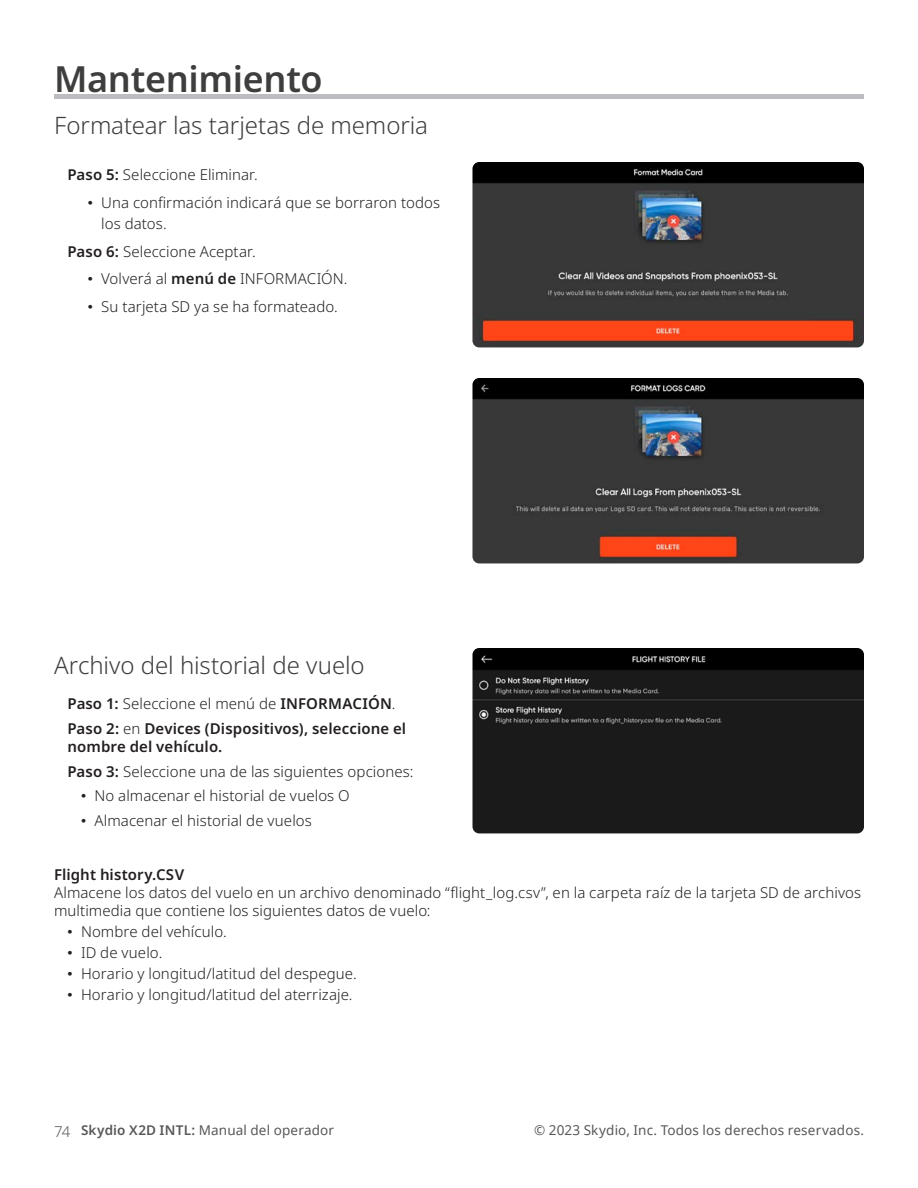
<style>
.page{position:relative;width:918px;height:1188px;background:#fff}
.page>*{position:absolute;margin:0;border:0;box-sizing:border-box;transform-origin:0 0}
.Heading_1{font:600 36px "Noto Sans";letter-spacing:-.01em;color:#3e3e3f}
.Heading_2{font:300 24px "Noto Sans";letter-spacing:-.005em;color:#3e3e3f}
.Body_copy{font:300 15px/21px "Noto Sans";letter-spacing:.005em;color:#231f20}
.Numbered_list{font:300 15px "Noto Sans";letter-spacing:.005em;color:#231f20}
.Numbered_list-2{font:600 15px/18px "Noto Sans";letter-spacing:.005em;color:#231f20}
.Body_copy-2{font:600 15px "Noto Sans";letter-spacing:.005em;color:#231f20}
.t1{font:13.5px "Noto Sans";letter-spacing:.01em;color:#57585a}
.s1{font-weight:600}
.s2{font-family:"Gilroy";font-weight:600}
.s3{font-weight:300}
.s4{font-weight:300;font-size:15px}
</style>
<div class="page">
<div style="left:54px;top:94px;width:810px;height:5px;background:#bcbdc0"></div>
<img style="left:472px;top:162px;width:392px;height:185px">
<img style="left:472px;top:378px;width:392px;height:185px">
<img style="left:472px;top:648px;width:392px;height:185px">
<p class="Heading_1" style="left:54px;top:59px;width:270px">Mantenimiento</p>
<p class="Heading_2" style="left:54px;top:111px;width:376px">Formatear las tarjetas de memoria</p>
<p class="Numbered_list" style="left:68px;top:166px;width:192px"><span class="s1">Paso 5:</span> Seleccione Eliminar.</p>
<p class="Body_copy" style="left:101px;top:192px;width:340px;text-indent:-14px"><span class="s2">•</span> Una confirmación indicará que se borraron todos los datos.</p>
<p class="Numbered_list" style="left:68px;top:243px;width:190px"><span class="s1">Paso 6:</span> Seleccione Aceptar.</p>
<p class="Body_copy" style="left:88px;top:269px;width:261px"><span class="s2">•</span> Volverá al <span class="s1">menú de</span> INFORMACIÓN.</p>
<p class="Body_copy" style="left:88px;top:297px;width:252px"><span class="s2">•</span> Su tarjeta SD ya se ha formateado.</p>
<p class="Heading_2" style="left:54px;top:651px;width:312px">Archivo del historial de vuelo</p>
<p class="Numbered_list" style="left:68px;top:695px;width:330px"><span class="s1">Paso 1:</span> Seleccione el menú de <span class="s1">INFORMACIÓN</span>.</p>
<p class="Numbered_list-2" style="left:68px;top:720px;width:340px">Paso 2: <span class="s3">en</span> Devices (Dispositivos), seleccione el nombre del vehículo.</p>
<p class="Numbered_list" style="left:68px;top:763px;width:348px"><span class="s1">Paso 3:</span> Seleccione una de las siguientes opciones:</p>
<p class="Body_copy" style="left:81px;top:786px;width:270px"><span class="s2">•</span> No almacenar el historial de vuelos O</p>
<p class="Body_copy" style="left:81px;top:810px;width:232px"><span class="s2">•</span> Almacenar el historial de vuelos</p>
<p class="Body_copy-2" style="left:54px;top:866px;width:132px">Flight history.CSV</p>
<p class="Body_copy" style="left:54px;top:884px;width:809px;line-height:18px">Almacene los datos del vuelo en un archivo denominado “flight_log.csv”, en la carpeta raíz de la tarjeta SD de archivos multimedia que contiene los siguientes datos de vuelo:</p>
<p class="Body_copy" style="left:68px;top:921px;width:161px"><span class="s2">•</span> Nombre del vehículo.</p>
<p class="Body_copy" style="left:68px;top:942px;width:96px"><span class="s2">•</span> ID de vuelo.</p>
<p class="Body_copy" style="left:68px;top:963px;width:291px"><span class="s2">•</span> Horario y longitud/latitud del despegue.</p>
<p class="Body_copy" style="left:68px;top:984px;width:287px"><span class="s2">•</span> Horario y longitud/latitud del aterrizaje.</p>
<p class="t1" style="left:54px;top:1121px;width:282px"><span class="s4">74</span> <span class="s1">Skydio X2D INTL:</span> Manual del operador</p>
<p class="t1" style="left:534px;top:1121px;width:331px">© 2023 Skydio, Inc. Todos los derechos reservados.</p>
</div>
